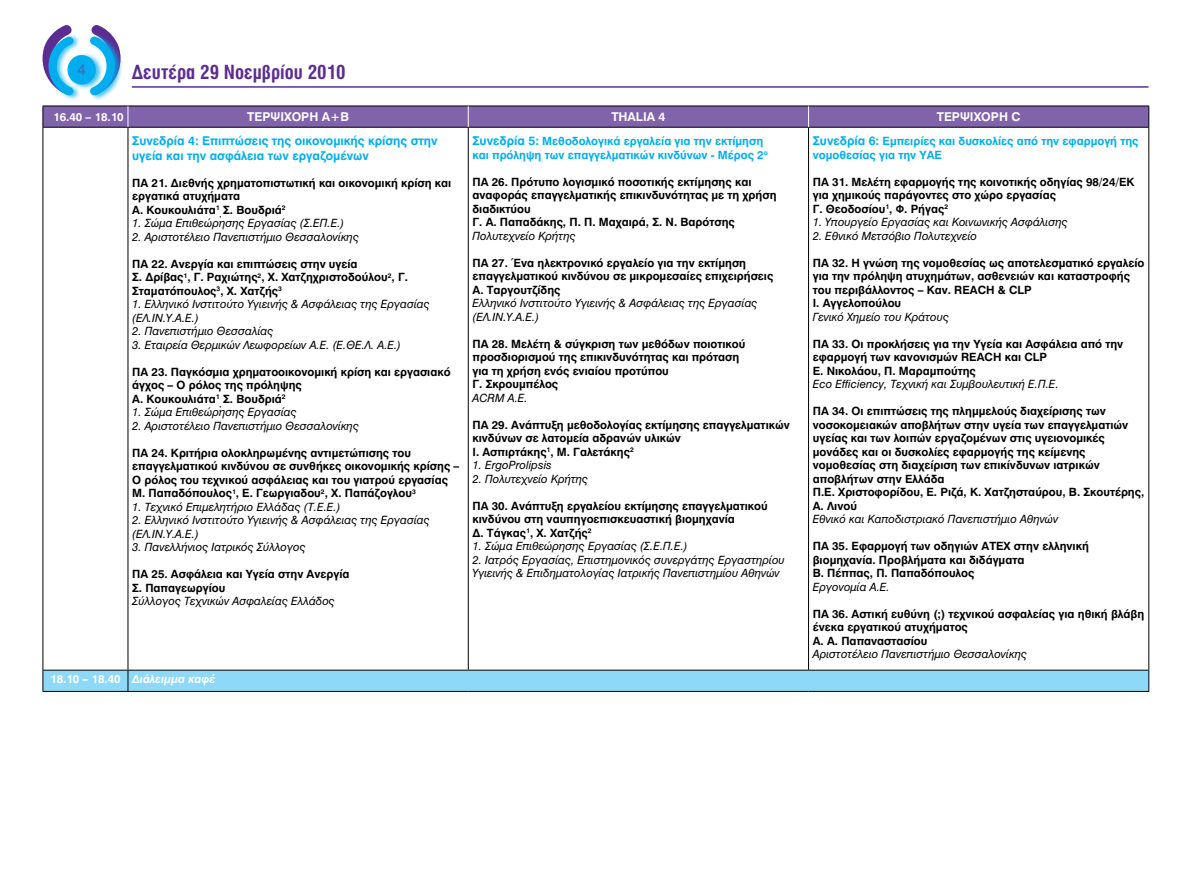
<style>
.page{position:relative;width:1191px;height:893px;background:#fff}
.page>*{position:absolute;margin:0;border:0;box-sizing:border-box;transform-origin:0 0}
.t1{font:700 19.5px "UB Helvetica Condensed";color:#5c2d91}
.t2{font:15px "UB Helvetica";color:#4468b1}
.t3{font:12px/14.4px "UB Helvetica Bold";color:#00aeef}
.t4{font:12px "UB Helvetica Bold";color:#fff}
.t5{font:11.25px/13.5px "UB Helvetica Bold";color:#000}
.t6{font:11.25px/13.5px "UB Helvetica Italic";color:#000}
.t7{font:11.25px/13.5px "UB Helvetica Bold";color:#00aeef}
.t8{font:italic 11.25px "UB Helvetica Bold";color:#fff}
.t9{font:11.25px "UB Helvetica Bold";color:#fff}
.s1{font-size:12px}
.s2{font-style:normal}
</style>
<div class="page">
<hr style="left:132px;top:86px;width:1016px;height:2px;background:#5c2d91">
<div style="left:48px;top:33px;width:75px;height:68px;background:#00aeef;opacity:.75"></div>
<svg style="left:43px;top:25px;width:31px;height:71px"></svg>
<svg style="left:90px;top:25px;width:31px;height:71px"></svg>
<div style="left:67px;top:55px;width:29px;height:30px;background:#00aeef;border-radius:50%"></div>
<hr style="left:43px;top:127px;width:85px;height:1px;background:#000">
<hr style="left:43px;top:128px;width:1px;height:542px;background:#000">
<hr style="left:128px;top:127px;width:340px;height:1px;background:#000">
<hr style="left:128px;top:128px;width:1px;height:542px;background:#000">
<hr style="left:468px;top:127px;width:340px;height:1px;background:#000">
<hr style="left:468px;top:128px;width:1px;height:542px;background:#000">
<hr style="left:808px;top:127px;width:341px;height:1px;background:#000">
<hr style="left:808px;top:128px;width:1px;height:542px;background:#000">
<hr style="left:1148px;top:128px;width:1px;height:542px;background:#000">
<svg style="left:43px;top:670px;width:1106px;height:21px;background:#88d0ee"></svg>
<hr style="left:43px;top:691px;width:85px;height:1px;background:#000">
<hr style="left:128px;top:691px;width:340px;height:1px;background:#000">
<hr style="left:468px;top:691px;width:340px;height:1px;background:#000">
<hr style="left:808px;top:691px;width:341px;height:1px;background:#000">
<svg style="left:43px;top:106px;width:1106px;height:21px;background:#7c5fa5"></svg>
<h2 class="t2" style="left:77px;top:60px;width:10px">4</h2>
<h1 class="t1" style="left:132px;top:61px;width:215px">Δευτέρα 29 Νοεμβρίου 2010</h1>
<p class="t9" style="left:53px;top:110px;width:72px">16.40 – 18.10</p>
<p class="t4" style="left:247px;top:110px;width:54px">Τερψιχόρη</p>
<p class="t4" style="left:322px;top:110px;width:29px">Α+Β</p>
<p class="t4" style="left:611px;top:110px;width:56px">THALIA 4</p>
<p class="t4" style="left:936px;top:110px;width:54px">Τερψιχόρη</p>
<p class="t4" style="left:1011px;top:110px;width:11px">C</p>
<p class="t3" style="left:132px;top:134px;width:307px">Συνεδρία 4: Επιπτώσεις της οικονομικής κρίσης στην υγεία και την ασφάλεια των εργαζομένων</p>
<p class="t5" style="left:132px;top:176px;width:320px">ΠΑ 21. Διεθνής χρηματοπιστωτική και οικονομική κρίση και εργατικά ατυχήματα<br>Α. Κουκουλιάτα<sup>1</sup><sub>,</sub> Σ. Βουδριά<sup>2</sup></p>
<p class="t6" style="left:132px;top:216px;width:214px">1. Σώμα Επιθεώρησης Εργασίας (Σ.ΕΠ.Ε.)</p>
<p class="t6" style="left:132px;top:230px;width:228px">2. Αριστοτέλειο Πανεπιστήμιο Θεσσαλονίκης</p>
<p class="t5" style="left:132px;top:257px;width:277px">ΠΑ 22. Ανεργία και επιπτώσεις στην υγεία<br>Σ. Δρίβας<sup>1</sup>, Γ. Ραχιώτης<sup>2</sup>, Χ. Χατζηχριστοδούλου<sup>2</sup>, Γ.<br>Σταματόπουλος<sup>3</sup>, Χ. Χατζής<sup>3</sup></p>
<p class="t6" style="left:132px;top:297px;width:299px">1. Ελληνικό Ινστιτούτο Υγιεινής &amp; Ασφάλειας της Εργασίας (ΕΛ.ΙΝ.Υ.Α.Ε.)</p>
<p class="t6" style="left:132px;top:324px;width:143px">2. Πανεπιστήμιο Θεσσαλίας</p>
<p class="t6" style="left:132px;top:338px;width:270px">3. Εταιρεία Θερμικών Λεωφορείων Α.Ε. (Ε.ΘΕ.Λ. Α.Ε.)</p>
<p class="t5" style="left:132px;top:365px;width:320px">ΠΑ 23. Παγκόσμια χρηματοοικονομική κρίση και εργασιακό άγχος – Ο ρόλος της πρόληψης<br>Α. Κουκουλιάτα<sup>1</sup><sub>,</sub> Σ. Βουδριά<sup>2</sup></p>
<p class="t6" style="left:132px;top:405px;width:166px">1. Σώμα Επιθεώρησης Εργασίας</p>
<p class="t6" style="left:132px;top:419px;width:228px">2. Αριστοτέλειο Πανεπιστήμιο Θεσσαλονίκης</p>
<p class="t5" style="left:132px;top:446px;width:328px">ΠΑ 24. Κριτήρια ολοκληρωμένης αντιμετώπισης του επαγγελματικού κινδύνου σε συνθήκες οικονομικής κρίσης – Ο ρόλος του τεχνικού ασφάλειας και του γιατρού εργασίας Μ. Παπαδόπουλος<sup>1</sup>, Ε. Γεωργιαδου<sup>2</sup>, Χ. Παπάζογλου<sup>3</sup></p>
<p class="t6" style="left:132px;top:500px;width:210px">1. Τεχνικό Επιμελητήριο Ελλάδας (Τ.Ε.Ε.)</p>
<p class="t6" style="left:132px;top:513px;width:299px">2. Ελληνικό Ινστιτούτο Υγιεινής &amp; Ασφάλειας της Εργασίας (ΕΛ.ΙΝ.Υ.Α.Ε.)</p>
<p class="t6" style="left:132px;top:540px;width:175px">3. Πανελλήνιος Ιατρικός Σύλλογος</p>
<p class="t5" style="left:132px;top:567px;width:219px">ΠΑ 25. Ασφάλεια και Υγεία στην Ανεργία<br>Σ. Παπαγεωργίου</p>
<p class="t6" style="left:132px;top:594px;width:204px">Σύλλογος Τεχνικών Ασφαλείας Ελλάδος</p>
<p class="t7" style="left:472px;top:134px;width:297px"><span class="s1">Συνεδρία 5:</span> Μεθοδολογικά εργαλεία για την εκτίμηση και πρόληψη των επαγγελματικών κινδύνων - Μέρος 2<sup>ο</sup></p>
<p class="t5" style="left:472px;top:175px;width:306px">ΠΑ 26. Πρότυπο λογισμικό ποσοτικής εκτίμησης και αναφοράς επαγγελματικής επικινδυνότητας με τη χρήση διαδικτύου<br>Γ. Α. Παπαδάκης, Π. Π. Μαχαιρά, Σ. Ν. Βαρότσης</p>
<p class="t6" style="left:472px;top:229px;width:105px">Πολυτεχνείο Κρήτης</p>
<p class="t5" style="left:472px;top:256px;width:302px">ΠΑ 27. Ένα ηλεκτρονικό εργαλείο για την εκτίμηση επαγγελματικού κινδύνου σε μικρομεσαίες επιχειρήσεις<br>Α. Ταργουτζίδης</p>
<p class="t6" style="left:472px;top:296px;width:286px">Ελληνικό Ινστιτούτο Υγιεινής &amp; Ασφάλειας της Εργασίας (ΕΛ.ΙΝ.Υ.Α.Ε.)</p>
<p class="t5" style="left:472px;top:337px;width:274px">ΠΑ 28. Μελέτη &amp; σύγκριση των μεθόδων ποιοτικού προσδιορισμού της επικινδυνότητας και πρόταση για τη χρήση ενός ενιαίου προτύπου<br>Γ. Σκρουμπέλος</p>
<p class="t6" style="left:472px;top:391px;width:57px">ACRM Α.Ε.</p>
<p class="t5" style="left:472px;top:418px;width:319px">ΠΑ 29. Ανάπτυξη μεθοδολογίας εκτίμησης επαγγελματικών κινδύνων σε λατομεία αδρανών υλικών<br>Ι. Ασπιρτάκης<sup>1</sup>, Μ. Γαλετάκης<sup>2</sup></p>
<p class="t6" style="left:472px;top:458px;width:81px">1. ErgoProlipsis</p>
<p class="t6" style="left:472px;top:472px;width:117px">2. Πολυτεχνείο Κρήτης</p>
<p class="t5" style="left:472px;top:499px;width:297px">ΠΑ 30. Ανάπτυξη εργαλείου εκτίμησης επαγγελματικού κινδύνου στη ναυπηγοεπισκευαστική βιομηχανία<br>Δ. Τάγκας<sup>1</sup>, Χ. Χατζής<sup>2</sup></p>
<p class="t6" style="left:472px;top:539px;width:217px">1. Σώμα Επιθεώρησης Εργασίας (Σ.Ε.Π.Ε.)</p>
<p class="t6" style="left:472px;top:553px;width:314px">2. Ιατρός Εργασίας, Επιστημονικός συνεργάτης Εργαστηρίου<br>Υγιεινής &amp; Επιδηματολογίας Ιατρικής Πανεπιστημίου Αθηνών</p>
<p class="t7" style="left:812px;top:134px;width:327px"><span class="s1">Συνεδρία 6:</span> Εμπειρίες και δυσκολίες από την εφαρμογή της νομοθεσίας για την ΥΑΕ</p>
<p class="t5" style="left:812px;top:175px;width:323px">ΠΑ 31. Μελέτη εφαρμογής της κοινοτικής οδηγίας 98/24/ΕΚ για χημικούς παράγοντες στο χώρο εργασίας<br>Γ. Θεοδοσίου<sup>1</sup>, Φ. Ρήγας<sup>2</sup></p>
<p class="t6" style="left:813px;top:215px;width:256px">1. Υπουργείο Εργασίας και Κοινωνικής Ασφάλισης</p>
<p class="t6" style="left:813px;top:229px;width:166px">2. Εθνικό Μετσόβιο Πολυτεχνείο</p>
<p class="t5" style="left:813px;top:256px;width:333px">ΠΑ 32. Η γνώση της νομοθεσίας ως αποτελεσματικό εργαλείο για την πρόληψη ατυχημάτων, ασθενειών και καταστροφής του περιβάλλοντος – Καν. REACH &amp; CLP<br>Ι. Αγγελοπούλου</p>
<p class="t6" style="left:813px;top:310px;width:138px">Γενικό Χημείο του Κράτους</p>
<p class="t5" style="left:813px;top:337px;width:312px">ΠΑ 33. Οι προκλήσεις για την Υγεία και Ασφάλεια από την εφαρμογή των κανονισμών REACH και CLP<br>Ε. Νικολάου, Π. Μαραμπούτης</p>
<p class="t6" style="left:813px;top:377px;width:247px">Eco Efficiency, Τεχνική και Συμβουλευτική Ε.Π.Ε.</p>
<p class="t5" style="left:813px;top:404px;width:333px">ΠΑ 34. Οι επιπτώσεις της πλημμελούς διαχείρισης των νοσοκομειακών αποβλήτων στην υγεία των επαγγελματιών υγείας και των λοιπών εργαζομένων στις υγειονομικές μονάδες και οι δυσκολίες εφαρμογής της κείμενης νομοθεσίας στη διαχείριση των επικίνδυνων ιατρικών αποβλήτων στην Ελλάδα<br>Π.Ε. Χριστοφορίδου, Ε. Ριζά, Κ. Χατζησταύρου, Β. Σκουτέρης, Α. Λινού</p>
<p class="t6" style="left:813px;top:512px;width:247px">Eθνικό και Καποδιστριακό Πανεπιστήμιο Αθηνών</p>
<p class="t5" style="left:813px;top:539px;width:278px">ΠΑ 35. Εφαρμογή των οδηγιών ΑΤΕΧ στην ελληνική βιομηχανία. Προβλήματα και διδάγματα<br>Β. Πέππας, Π. Παπαδόπουλος</p>
<p class="t6" style="left:813px;top:580px;width:78px">Εργονομία Α.Ε.</p>
<p class="t5" style="left:813px;top:607px;width:333px">ΠΑ 36. Αστική ευθύνη (;) τεχνικού ασφαλείας για ηθική βλάβη ένεκα εργατικού ατυχήματος<br>Α. Α. Παπαναστασίου</p>
<p class="t6" style="left:813px;top:647px;width:216px">Αριστοτέλειο Πανεπιστήμιο Θεσσαλονίκης</p>
<p class="t8" style="left:50px;top:672px;width:167px"><span class="s2">18.10 – 18.40</span> Διάλειμμα καφέ</p>
</div>
